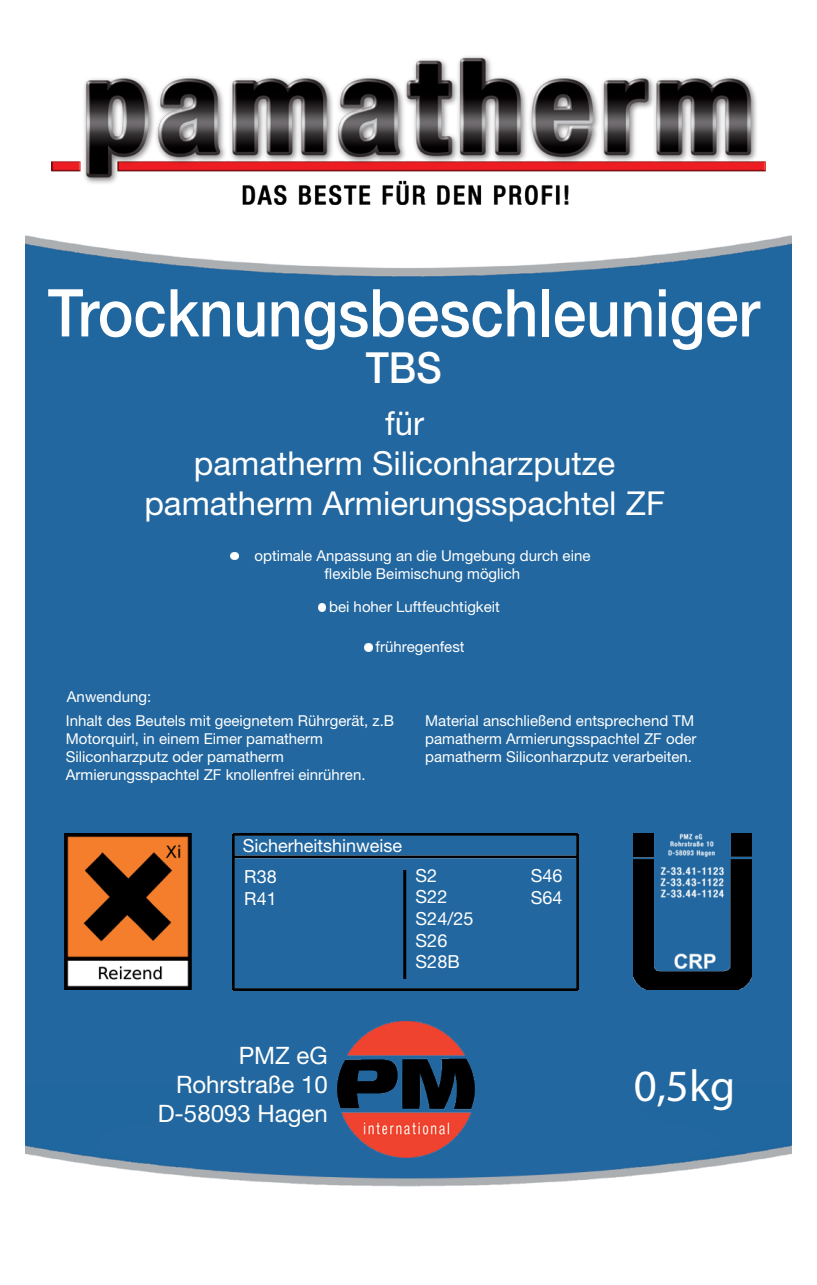
<style>
.page{position:relative;width:817px;height:1285px;background:#fff}
.page>*{position:absolute;margin:0;border:0;box-sizing:border-box;transform-origin:0 0}
.t1{font:500 66px "Helvetica Neue LT Pro";color:#fff;scale:.91 1}
.t2{font:44.7px "Myriad Pro";color:#fff}
.t3{font:500 42.9px "Helvetica Neue LT Pro";color:#fff;scale:.91 1}
.t4{font:33px/39.6px "Helvetica Neue LT Pro";color:#fff;text-align:center}
.t5{font:24px/28.8px "Helvetica Neue LT Pro";color:#fff;text-align:right}
.t6{font:18px/21.6px "Helvetica Neue LT Pro";color:#fff}
.t7{font:15px/18px "Helvetica Neue LT Pro";color:#fff}
</style>
<div class="page">
<div style="left:26px;top:235px;width:765px;height:952px;background:#22679f"></div>
<img style="left:232px;top:832px;width:346px;height:158px">
<img style="left:64px;top:833px;width:127px;height:156px">
<img style="left:633px;top:832px;width:118px;height:157px">
<img style="left:404px;top:870px;width:2px;height:108px">
<img style="left:337px;top:1020px;width:137px;height:136px">
<img style="left:51px;top:56px;width:714px;height:148px">
<svg style="left:231px;top:552px;width:8px;height:8px"></svg>
<svg style="left:318px;top:603px;width:8px;height:8px"></svg>
<svg style="left:364px;top:643px;width:8px;height:8px"></svg>
<h1 class="t1" style="left:48px;top:273px;width:783px">Trocknungsbeschleuniger</h1>
<h3 class="t3" style="left:365px;top:342px;width:85px">TBS</h3>
<h3 class="t4" style="left:144px;top:403px;width:522px">für<br>pamatherm Siliconharzputze pamatherm Armierungsspachtel ZF</h3>
<p class="t7" style="left:254px;top:546px;width:337px;text-align:center">optimale Anpassung an die Umgebung durch eine flexible Beimischung möglich</p>
<p class="t7" style="left:329px;top:597px;width:172px">bei hoher Luftfeuchtigkeit</p>
<p class="t7" style="left:375px;top:637px;width:90px">frühregenfest</p>
<p class="t7" style="left:66px;top:684px;width:330px;line-height:23.7px">Anwendung:<br>Inhalt des Beutels mit geeignetem Rührgerät, z.B</p>
<p class="t7" style="left:66px;top:729px;width:301px">Motorquirl, in einem Eimer pamatherm<br>Siliconharzputz oder pamatherm<br>Armierungsspachtel ZF knollenfrei einrühren.</p>
<p class="t6" style="left:243px;top:834px;width:161px">Sicherheitshinweise</p>
<p class="t7" style="left:425px;top:711px;width:273px">Material anschließend entsprechend TM pamatherm Armierungsspachtel ZF oder pamatherm Siliconharzputz verarbeiten.</p>
<p class="t6" style="left:244px;top:865px;width:34px">R38<br>R41</p>
<p class="t6" style="left:415px;top:864px;width:59px">S2<br>S22<br>S24/25<br>S26<br>S28B</p>
<p class="t6" style="left:530px;top:864px;width:33px">S46<br>S64</p>
<h3 class="t5" style="left:158px;top:1040px;width:171px">PMZ eG<br>Rohrstraße 10<br>D-58093 Hagen</h3>
<h2 class="t2" style="left:633px;top:1057px;width:103px">0,5kg</h2>
</div>
